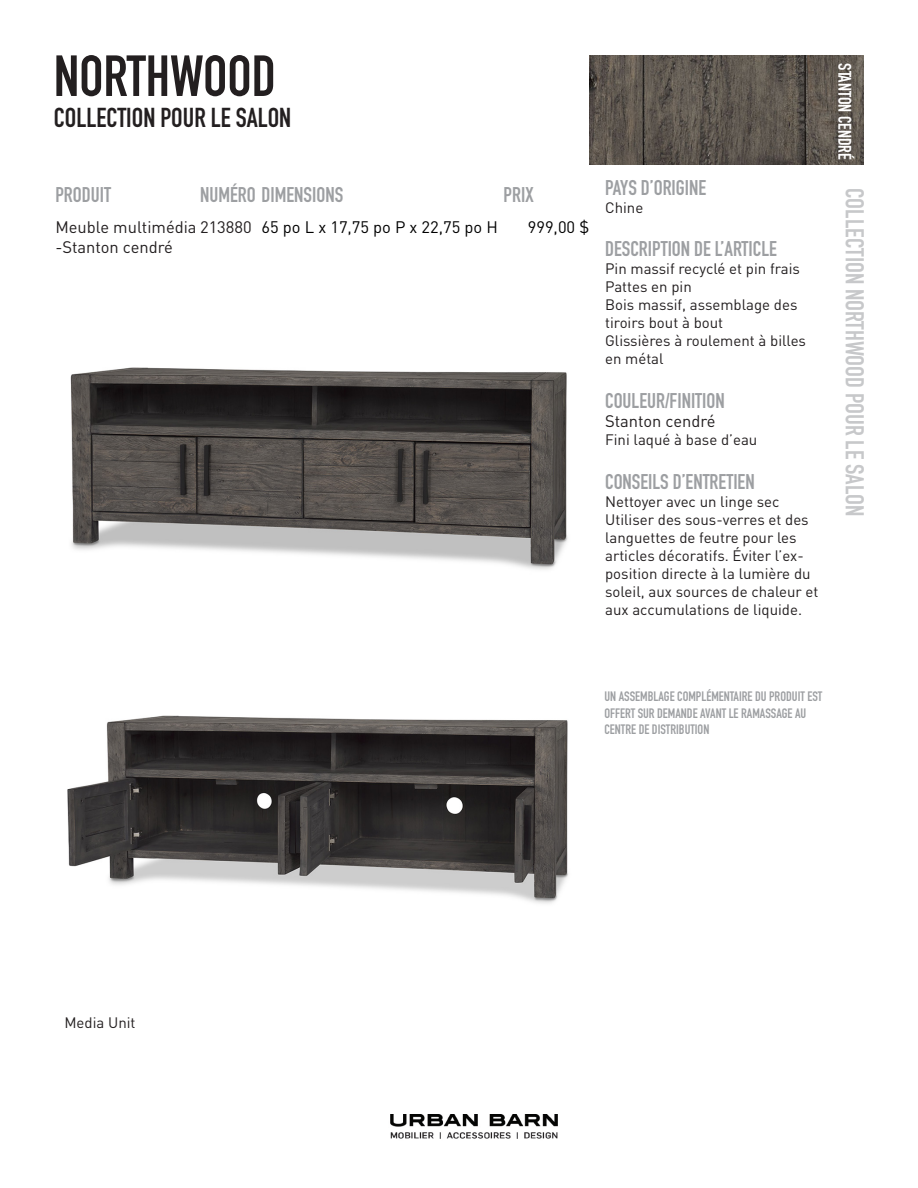
<style>
.page{position:relative;width:918px;height:1188px;background:#fff}
.page>*{position:absolute;margin:0;border:0;box-sizing:border-box;transform-origin:0 0}
.t1{font:57px "DIN Engschrift Std";color:#231f20}
.t2{font:27px "DIN Engschrift Std";color:#231f20}
.t3{font:25.5px "DIN Engschrift Std";color:#c7c8ca}
.t4{font:21px "DIN Engschrift Std";color:#9d9fa2}
.t5{font:18px "DIN Engschrift Std";color:#fff}
.t6{font:16.5px/19.8px "DINOT";color:#231f20}
.t7{font:16.5px "DINOT";color:#000}
.t8{font:15px/18px "DINOT";color:#231f20}
.t9{font:13.5px/16.2px "DIN Engschrift Std";color:#9d9fa2}
</style>
<div class="page">
<img style="left:590px;top:55px;width:273px;height:109px">
<img style="left:390px;top:1114px;width:168px;height:25px">
<img style="left:67px;top:715px;width:501px;height:189px">
<img style="left:70px;top:367px;width:498px;height:203px">
<p class="t1" style="left:54px;top:43px;width:224px">NORTHWOOD</p>
<p class="t2" style="left:54px;top:102px;width:239px">COLLECTION POUR LE SALON</p>
<p class="t4" style="left:55px;top:182px;width:57px">PRODUIT</p>
<p class="t4" style="left:200px;top:182px;width:145px">NUMÉRO DIMENSIONS</p>
<p class="t4" style="left:504px;top:182px;width:31px">PRIX</p>
<p class="t6" style="left:55px;top:217px;width:198px">Meuble multimédia 213880 -Stanton cendré</p>
<p class="t7" style="left:262px;top:216px;width:238px">65 po L x 17,75 po P x 22,75 po H</p>
<p class="t7" style="left:528px;top:216px;width:63px">999,00 $</p>
<p class="t4" style="left:605px;top:176px;width:103px">PAYS D’ORIGINE</p>
<p class="t8" style="left:605px;top:198px;width:40px">Chine</p>
<p class="t4" style="left:605px;top:237px;width:173px">DESCRIPTION DE L’ARTICLE</p>
<p class="t8" style="left:605px;top:259px;width:196px">Pin massif recyclé et pin frais</p>
<p class="t8" style="left:605px;top:277px;width:88px">Pattes en pin</p>
<p class="t8" style="left:605px;top:295px;width:194px">Bois massif, assemblage des tiroirs bout à bout</p>
<p class="t8" style="left:605px;top:331px;width:202px">Glissières à roulement à billes en métal</p>
<p class="t4" style="left:605px;top:388px;width:121px">COULEUR/FINITION</p>
<p class="t6" style="left:605px;top:411px;width:112px">Stanton cendré</p>
<p class="t8" style="left:605px;top:430px;width:154px">Fini laqué à base d’eau</p>
<p class="t4" style="left:605px;top:469px;width:151px">CONSEILS D’ENTRETIEN</p>
<p class="t8" style="left:605px;top:492px;width:215px">Nettoyer avec un linge sec<br>Utiliser des sous-verres et des languettes de feutre pour les articles décoratifs. Éviter l’ex&shy;position directe à la lumière du soleil, aux sources de chaleur et aux accumulations de liquide.</p>
<p class="t5" style="left:856px;top:63px;width:98px;rotate:90deg">STANTON CENDRÉ</p>
<p class="t3" style="left:870px;top:188px;width:330px;rotate:90deg">COLLECTION NORTHWOOD POUR LE SALON</p>
<p class="t9" style="left:604px;top:689px;width:219px">UN ASSEMBLAGE COMPLÉMENTAIRE DU PRODUIT EST<br>OFFERT SUR DEMANDE AVANT LE RAMASSAGE AU<br>CENTRE DE DISTRIBUTION</p>
<p class="t8" style="left:64px;top:1013px;width:73px">Media Unit</p>
</div>
